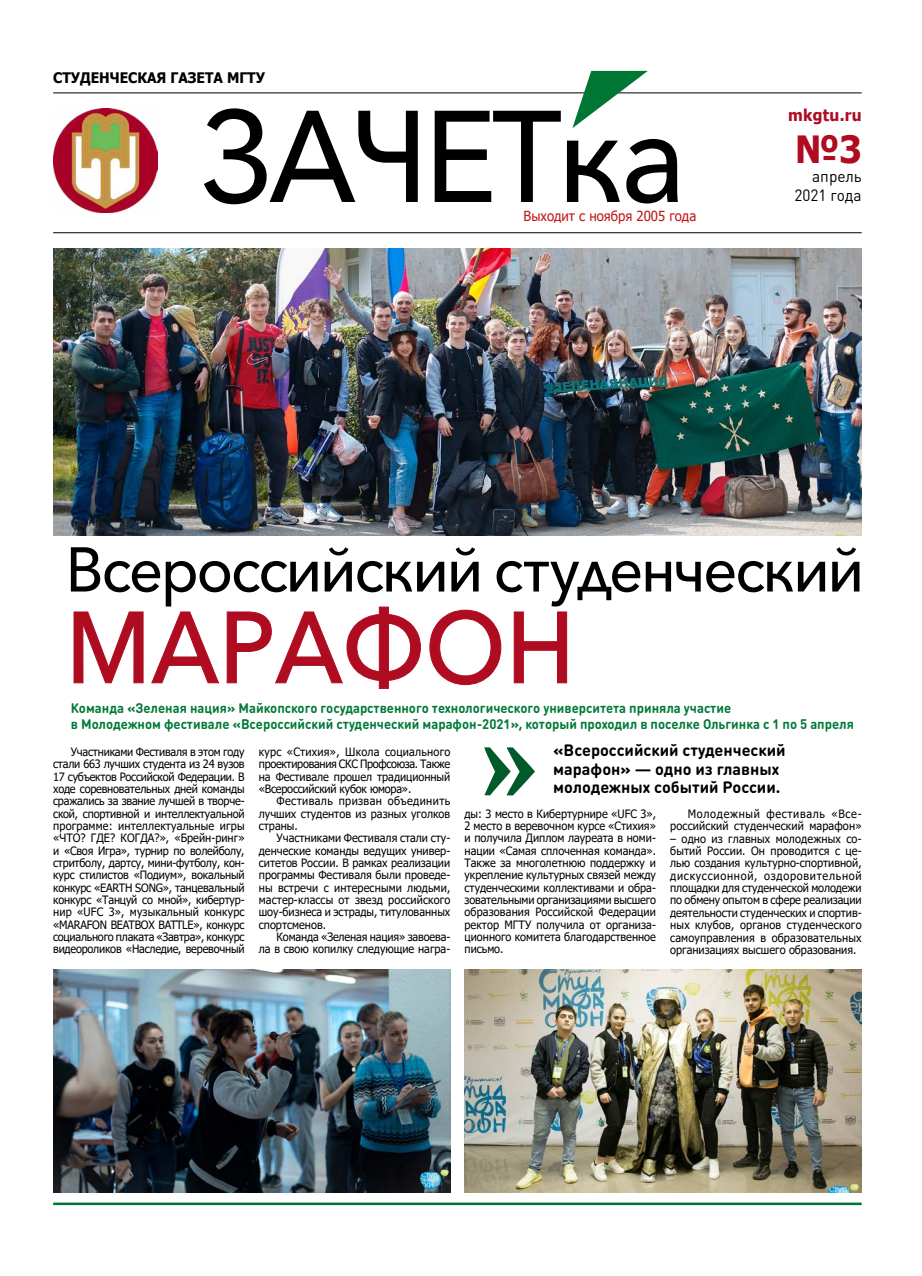
<style>
.page{position:relative;width:922px;height:1276px;background:#fff}
.page>*{position:absolute;margin:0;border:0;box-sizing:border-box;transform-origin:0 0}
.t1{font:500 128.75px "Avenir Next";letter-spacing:-.04em;color:#000;scale:.95 1}
.t2{font:700 125px "Garamond";color:#005a29;scale:.95 1}
.t3{font:500 100px "Avenir Next";color:#af0c21;scale:.95 1}
.t4{font:500 62.5px "Avenir Next";letter-spacing:-.04em;color:#000;scale:.95 1}
.t5{font:700 37.5px "Tahoma";color:#af0c21;scale:.95 1}
.t6{font:700 16.25px/18.8px "DIN Round Pro";color:#000}
.t7{font:16.25px/18.8px "DIN Round Pro";color:#000;text-align:right;scale:.95 1}
.t8{font:700 16.25px "Tahoma";letter-spacing:.02em;color:#af0c21;scale:.95 1}
.t9{font:700 14.5px "Tahoma";color:#000;scale:.95 1}
.t10{font:13.88px "Tahoma";color:#bf1717;scale:.95 1}
.t11{font:700 13.75px/16.2px "DIN Round Pro";color:#007a39;scale:.95 1}
.t12{font:11.5px/12.4px "Tahoma";color:#000;text-align:justify;scale:.95 1}
</style>
<div class="page">
<hr style="left:53px;top:1202px;width:808px;height:3px;background:#007634">
<hr style="left:53px;top:232px;width:808px;height:1px;background:#000">
<hr style="left:53px;top:93px;width:808px;height:1px;background:#000">
<img style="left:53px;top:108px;width:104px;height:105px">
<svg style="left:572px;top:71px;width:75px;height:57px"></svg>
<img style="left:53px;top:248px;width:808px;height:287px">
<img style="left:464px;top:969px;width:397px;height:223px">
<img style="left:53px;top:969px;width:397px;height:223px">
<svg style="left:73px;top:611px;width:71px;height:72px"></svg>
<svg style="left:151px;top:611px;width:68px;height:72px"></svg>
<svg style="left:226px;top:606px;width:195px;height:83px"></svg>
<svg style="left:429px;top:609px;width:72px;height:76px"></svg>
<svg style="left:513px;top:611px;width:54px;height:72px"></svg>
<p class="t9" style="left:53px;top:67px;width:224px">СТУДЕНЧЕСКАЯ ГАЗЕТА МГТУ</p>
<h1 class="t1" style="left:198px;top:48px;width:516px">ЗАЧЕТка</h1>
<p class="t10" style="left:523px;top:207px;width:183px">Выходит с ноября 2005 года</p>
<h3 class="t8" style="left:787px;top:104px;width:79px">mkgtu.ru</h3>
<h3 class="t5" style="left:794px;top:123px;width:72px">№3</h3>
<h3 class="t7" style="left:794px;top:166px;width:72px">апрель<br>2021 года</h3>
<h3 class="t4" style="left:66px;top:516px;width:841px">Всероссийский студенческий</h3>
<h3 class="t3" style="left:66px;top:563px;width:538px">МАРАФОН</h3>
<p class="t11" style="left:71px;top:699px;width:825px">Команда «Зеленая нация» Майкопского государственного технологического университета приняла участие<br>в Молодежном фестивале «Всероссийский студенческий марафон-2021», который проходил в поселке Ольгинка с 1 по 5 апреля</p>
<p class="t12" style="left:259px;top:746px;width:203px">курс «Стихия», Школа социального проектирования СКС Профсоюза. Также на Фестивале прошел традиционный «Всероссийский кубок юмора».</p>
<p class="t12" style="left:259px;top:795px;width:203px;text-indent:18px">Фестиваль призван объединить лучших студентов из разных уголков страны.</p>
<p class="t12" style="left:259px;top:832px;width:203px;text-indent:18px">Участниками Фестиваля стали сту&shy;денческие команды ведущих универ&shy;ситетов России. В рамках реализации программы Фестиваля были проведе&shy;ны встречи с интересными людьми, мастер-классы от звезд российского шоу-бизнеса и эстрады, титулованных спортсменов.</p>
<p class="t12" style="left:259px;top:931px;width:203px;text-align:right">Команда «Зеленая нация» завоева-<br>ла в свою копилку следующие награ-</p>
<h3 class="t6" style="left:553px;top:740px;width:234px">«Всероссийский студенческий марафон» — одно из главных</h3>
<h2 class="t2" style="left:482px;top:672px;width:59px">»</h2>
<p class="t12" style="left:53px;top:746px;width:203px;text-indent:18px">Участниками Фестиваля в этом году стали 663 лучших студента из 24 вузов 17 субъектов Российской Федерации. В ходе соревновательных дней команды сражались за звание лучшей в творче&shy;ской, спортивной и интеллектуальной программе: интеллектуальные игры «ЧТО? ГДЕ? КОГДА?», «Брейн-ринг» и «Своя Игра», турнир по волейболу, стритболу, дартсу, мини-футболу, кон&shy;курс стилистов «Подиум», вокальный конкурс «EARTH SONG», танцевальный конкурс «Танцуй со мной», кибертур&shy;нир «UFC 3», музыкальный конкурс «MARAFON BEATBOX BATTLE», конкурс социального плаката «Завтра», конкурс видеороликов «Наследие, веревочный</p>
<h3 class="t6" style="left:553px;top:777px;width:229px">молодежных событий России.</h3>
<p class="t12" style="left:464px;top:808px;width:203px">ды: 3 место в Кибертурнире «UFC 3», 2 место в веревочном курсе «Стихия» и получила Диплом лауреата в номи&shy;нации «Самая сплоченная команда».<br>Также за многолетнюю поддержку и укрепление культурных связей между студенческими коллективами и обра&shy;зовательными организациями высшего образования Российской Федерации ректор МГТУ получила от организа&shy;ционного комитета благодарственное письмо.</p>
<p class="t12" style="left:670px;top:808px;width:203px;text-align:right">Молодежный фестиваль «Все&shy;российский студенческий марафон»</p>
<p class="t12" style="left:670px;top:833px;width:203px">– одно из главных молодежных со&shy;бытий России. Он проводится с це&shy;лью создания культурно-спортивной, дискуссионной, оздоровительной площадки для студенческой молодежи по обмену опытом в сфере реализации деятельности студенческих и спортив&shy;ных клубов, органов студенческого самоуправления в образовательных организациях высшего образования.</p>
</div>
